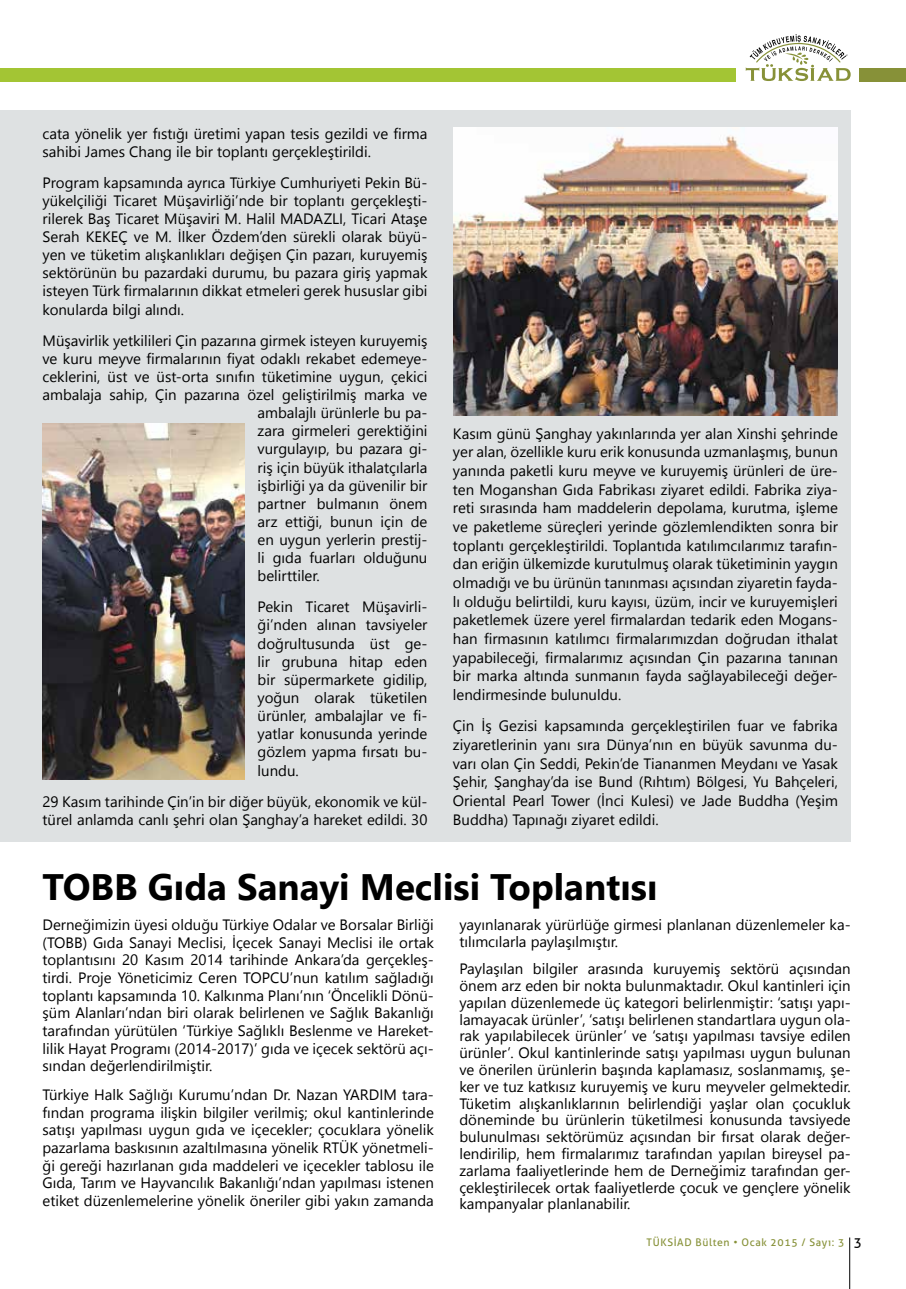
<style>
.page{position:relative;width:906px;height:1289px;background:#fff}
.page>*{position:absolute;margin:0;border:0;box-sizing:border-box;transform-origin:0 0}
.t1{font:700 36.75px "Segoe UI";color:#000}
.t2{font:15px/18.6px "Segoe UI";color:#000;text-align:justify}
.t3{font:10.5px "Aller";letter-spacing:.06em;color:#879138}
.s1{font-size:13.5px;color:#000}
</style>
<div class="page">
<hr style="left:849px;top:1237px;width:1px;height:51px;background:#000">
<div style="left:0;top:68px;width:736px;height:13px;background:#a3c534"></div>
<div style="left:859px;top:68px;width:47px;height:13px;background:#879138"></div>
<svg style="left:745px;top:34px;width:105px;height:47px"></svg>
<div style="left:0;top:111px;width:850px;height:731px;background:#dee1e2"></div>
<img style="left:453px;top:128px;width:385px;height:287px">
<img style="left:43px;top:424px;width:202px;height:356px">
<p class="t2" style="left:43px;top:124px;width:386px;line-height:18.1px">cata yönelik yer fıstığı üretimi yapan tesis gezildi ve firma sahibi James Chang ile bir toplantı gerçekleştirildi.</p>
<p class="t2" style="left:43px;top:173px;width:386px;line-height:18.1px">Program kapsamında ayrıca Türkiye Cumhuriyeti Pekin Bü&shy;yükelçiliği Ticaret Müşavirliği’nde bir toplantı gerçekleşti&shy;rilerek Baş Ticaret Müşaviri M. Halil MADAZLI, Ticari Ataşe Serah KEKEÇ ve M. İlker Özdem’den sürekli olarak büyü&shy;yen ve tüketim alışkanlıkları değişen Çin pazarı, kuruyemiş sektörünün bu pazardaki durumu, bu pazara giriş yapmak isteyen Türk firmalarının dikkat etmeleri gerek hususlar gibi konularda bilgi alındı.</p>
<p class="t2" style="left:43px;top:330px;width:386px">Müşavirlik yetkilileri Çin pazarına girmek isteyen kuruyemiş</p>
<p class="t2" style="left:43px;top:348px;width:386px">ve kuru meyve firmalarının fiyat odaklı rekabet edemeye-</p>
<p class="t2" style="left:43px;top:366px;width:386px">ceklerini, üst ve üst-orta sınıfın tüketimine uygun, çekici</p>
<p class="t2" style="left:43px;top:385px;width:386px">ambalaja sahip, Çin pazarına özel geliştirilmiş marka ve</p>
<p class="t2" style="left:258px;top:403px;width:171px">ambalajlı ürünlerle bu pa-</p>
<p class="t2" style="left:258px;top:421px;width:171px">zara girmeleri gerektiğini</p>
<p class="t2" style="left:258px;top:439px;width:171px">vurgulayıp, bu pazara gi-</p>
<p class="t2" style="left:258px;top:457px;width:171px">riş için büyük ithalatçılarla</p>
<p class="t2" style="left:258px;top:475px;width:171px">işbirliği ya da güvenilir bir</p>
<p class="t2" style="left:258px;top:493px;width:171px">partner bulmanın önem</p>
<p class="t2" style="left:258px;top:512px;width:171px">arz ettiği, bunun için de</p>
<p class="t2" style="left:258px;top:530px;width:171px">en uygun yerlerin prestij-</p>
<p class="t2" style="left:258px;top:548px;width:171px">li gıda fuarları olduğunu</p>
<p class="t2" style="left:258px;top:566px;width:64px">belirttiler.</p>
<p class="t2" style="left:258px;top:597px;width:171px;line-height:18.1px">Pekin Ticaret Müşavirli&shy;ği’nden alınan tavsiyeler doğrultusunda üst ge&shy;lir grubuna hitap eden bir süpermarkete gidilip, yoğun olarak tüketilen ürünler, ambalajlar ve fi&shy;yatlar konusunda yerinde gözlem yapma fırsatı bu&shy;lundu.</p>
<p class="t2" style="left:43px;top:791px;width:386px;line-height:18.1px">29 Kasım tarihinde Çin’in bir diğer büyük, ekonomik ve kül&shy;türel anlamda canlı şehri olan Şanghay’a hareket edildi. 30</p>
<p class="t2" style="left:453px;top:423px;width:386px">Kasım günü Şanghay yakınlarında yer alan Xinshi şehrinde yer alan, özellikle kuru erik konusunda uzmanlaşmış, bunun yanında paketli kuru meyve ve kuruyemiş ürünleri de üre&shy;ten Moganshan Gıda Fabrikası ziyaret edildi. Fabrika ziya&shy;reti sırasında ham maddelerin depolama, kurutma, işleme ve paketleme süreçleri yerinde gözlemlendikten sonra bir toplantı gerçekleştirildi. Toplantıda katılımcılarımız tarafın&shy;dan eriğin ülkemizde kurutulmuş olarak tüketiminin yaygın olmadığı ve bu ürünün tanınması açısından ziyaretin fayda&shy;lı olduğu belirtildi, kuru kayısı, üzüm, incir ve kuruyemişleri paketlemek üzere yerel firmalardan tedarik eden Mogans&shy;han firmasının katılımcı firmalarımızdan doğrudan ithalat yapabileceği, firmalarımız açısından Çin pazarına tanınan bir marka altında sunmanın fayda sağlayabileceği değer&shy;lendirmesinde bulunuldu.</p>
<p class="t2" style="left:453px;top:716px;width:386px">Çin İş Gezisi kapsamında gerçekleştirilen fuar ve fabrika ziyaretlerinin yanı sıra Dünya’nın en büyük savunma du&shy;varı olan Çin Seddi, Pekin’de Tiananmen Meydanı ve Yasak Şehir, Şanghay’da ise Bund (Rıhtım) Bölgesi, Yu Bahçeleri, Oriental Pearl Tower (İnci Kulesi) ve Jade Buddha (Yeşim Buddha) Tapınağı ziyaret edildi.</p>
<h1 class="t1" style="left:43px;top:858px;width:616px">TOBB Gıda Sanayi Meclisi Toplantısı</h1>
<p class="t2" style="left:43px;top:915px;width:393px;line-height:17.7px">Derneğimizin üyesi olduğu Türkiye Odalar ve Borsalar Birliği (TOBB) Gıda Sanayi Meclisi, İçecek Sanayi Meclisi ile ortak toplantısını 20 Kasım 2014 tarihinde Ankara’da gerçekleş&shy;tirdi. Proje Yöneticimiz Ceren TOPCU’nun katılım sağladığı toplantı kapsamında 10. Kalkınma Planı’nın ‘Öncelikli Dönü&shy;şüm Alanları’ndan biri olarak belirlenen ve Sağlık Bakanlığı tarafından yürütülen ‘Türkiye Sağlıklı Beslenme ve Hareket&shy;lilik Hayat Programı (2014-2017)’ gıda ve içecek sektörü açı&shy;sından değerlendirilmiştir.</p>
<p class="t2" style="left:43px;top:1085px;width:393px;line-height:17.7px">Türkiye Halk Sağlığı Kurumu’ndan Dr. Nazan YARDIM tara&shy;fından programa ilişkin bilgiler verilmiş; okul kantinlerinde satışı yapılması uygun gıda ve içecekler; çocuklara yönelik pazarlama baskısının azaltılmasına yönelik RTÜK yönetmeli&shy;ği gereği hazırlanan gıda maddeleri ve içecekler tablosu ile Gıda, Tarım ve Hayvancılık Bakanlığı’ndan yapılması istenen etiket düzenlemelerine yönelik öneriler gibi yakın zamanda</p>
<p class="t2" style="left:459px;top:915px;width:393px;line-height:16.8px">yayınlanarak yürürlüğe girmesi planlanan düzenlemeler ka&shy;tılımcılarla paylaşılmıştır.</p>
<p class="t2" style="left:459px;top:959px;width:393px;line-height:16.8px">Paylaşılan bilgiler arasında kuruyemiş sektörü açısından önem arz eden bir nokta bulunmaktadır. Okul kantinleri için yapılan düzenlemede üç kategori belirlenmiştir: ‘satışı yapı&shy;lamayacak ürünler’, ‘satışı belirlenen standartlara uygun ola&shy;rak yapılabilecek ürünler’ ve ‘satışı yapılması tavsiye edilen ürünler’. Okul kantinlerinde satışı yapılması uygun bulunan ve önerilen ürünlerin başında kaplamasız, soslanmamış, şe&shy;ker ve tuz katkısız kuruyemiş ve kuru meyveler gelmektedir.<br>Tüketim alışkanlıklarının belirlendiği yaşlar olan çocukluk döneminde bu ürünlerin tüketilmesi konusunda tavsiyede bulunulması sektörümüz açısından bir fırsat olarak değer&shy;lendirilip, hem firmalarımız tarafından yapılan bireysel pa&shy;zarlama faaliyetlerinde hem de Derneğimiz tarafından ger&shy;çekleştirilecek ortak faaliyetlerde çocuk ve gençlere yönelik kampanyalar planlanabilir.</p>
<p class="t3" style="left:646px;top:1235px;width:217px">TÜKSİAD Bülten • Ocak 2015 / Sayı: 3 <span class="s1">3</span></p>
</div>
